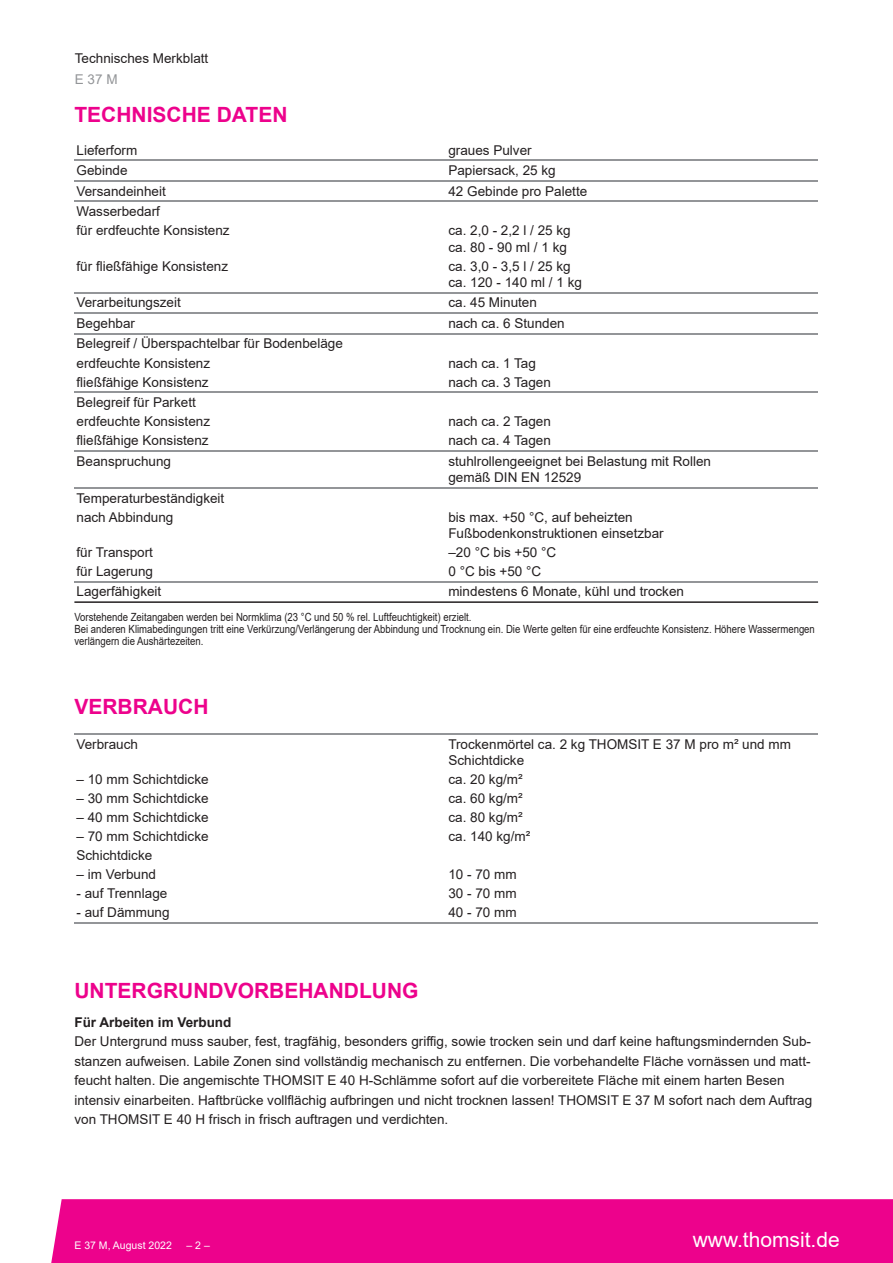
<style>
.page{position:relative;width:893px;height:1263px;background:#fff}
.page>*{position:absolute;margin:0;border:0;box-sizing:border-box;transform-origin:0 0}
.t1{font:700 21px "Arial";color:#ed028c}
.t2{font:21px "Arial";color:#fff}
.t3{font:13.5px/16.2px "Arial";color:#231f20}
.t4{font:700 13.5px "Arial";color:#231f20}
.t5{font:13.5px "Arial";color:#939598}
.t6{font:11.25px/12px "Arial";color:#231f20;scale:.85 1}
.t7{font:10.5px "Arial";color:#fff}
</style>
<div class="page">
<div style="left:51px;top:1199px;width:842px;height:64px;background:#ed028c"></div>
<hr style="left:74px;top:160px;width:372px;height:1px;background:#939598">
<hr style="left:446px;top:160px;width:372px;height:1px;background:#939598">
<hr style="left:74px;top:180px;width:372px;height:2px;background:#939598">
<hr style="left:446px;top:180px;width:372px;height:2px;background:#939598">
<hr style="left:74px;top:201px;width:372px;height:1px;background:#939598">
<hr style="left:446px;top:201px;width:372px;height:1px;background:#939598">
<hr style="left:74px;top:292px;width:372px;height:1px;background:#939598">
<hr style="left:446px;top:292px;width:372px;height:1px;background:#939598">
<hr style="left:74px;top:312px;width:372px;height:2px;background:#939598">
<hr style="left:446px;top:312px;width:372px;height:2px;background:#939598">
<hr style="left:74px;top:333px;width:372px;height:1px;background:#939598">
<hr style="left:446px;top:333px;width:372px;height:1px;background:#939598">
<hr style="left:74px;top:391px;width:372px;height:2px;background:#939598">
<hr style="left:446px;top:391px;width:372px;height:2px;background:#939598">
<hr style="left:74px;top:450px;width:372px;height:2px;background:#939598">
<hr style="left:446px;top:450px;width:372px;height:2px;background:#939598">
<hr style="left:74px;top:487px;width:372px;height:1px;background:#939598">
<hr style="left:446px;top:487px;width:372px;height:1px;background:#939598">
<hr style="left:74px;top:581px;width:372px;height:1px;background:#939598">
<hr style="left:446px;top:581px;width:372px;height:1px;background:#939598">
<hr style="left:74px;top:601px;width:744px;height:2px;background:#231f20">
<hr style="left:74px;top:733px;width:744px;height:2px;background:#939598">
<hr style="left:74px;top:922px;width:744px;height:2px;background:#939598">
<p class="t3" style="left:75px;top:50px;width:135px">Technisches Merkblatt</p>
<p class="t5" style="left:75px;top:72px;width:44px">E 37 M</p>
<h1 class="t1" style="left:74px;top:103px;width:215px">TECHNISCHE DATEN</h1>
<p class="t3" style="left:77px;top:142px;width:62px">Lieferform</p>
<p class="t3" style="left:448px;top:142px;width:85px">graues Pulver</p>
<p class="t3" style="left:77px;top:162px;width:53px">Gebinde</p>
<p class="t3" style="left:448px;top:162px;width:109px">Papiersack, 25 kg</p>
<p class="t3" style="left:77px;top:183px;width:91px">Versandeinheit</p>
<p class="t3" style="left:448px;top:183px;width:140px">42 Gebinde pro Palette</p>
<p class="t3" style="left:77px;top:202px;width:155px;line-height:19px">Wasserbedarf<br>für erdfeuchte Konsistenz</p>
<p class="t3" style="left:448px;top:223px;width:124px">ca. 2,0 - 2,2 l / 25 kg ca. 80 - 90 ml / 1 kg</p>
<p class="t3" style="left:77px;top:258px;width:153px">für fließfähige Konsistenz</p>
<p class="t3" style="left:448px;top:258px;width:135px">ca. 3,0 - 3,5 l / 25 kg ca. 120 - 140 ml / 1 kg</p>
<p class="t3" style="left:77px;top:295px;width:106px">Verarbeitungszeit</p>
<p class="t3" style="left:448px;top:295px;width:90px">ca. 45 Minuten</p>
<p class="t3" style="left:77px;top:315px;width:60px">Begehbar</p>
<p class="t3" style="left:448px;top:315px;width:118px">nach ca. 6 Stunden</p>
<p class="t3" style="left:77px;top:334px;width:268px;line-height:19px">Belegreif / Überspachtelbar für Bodenbeläge erdfeuchte Konsistenz</p>
<p class="t3" style="left:448px;top:355px;width:89px">nach ca. 1 Tag</p>
<p class="t3" style="left:77px;top:374px;width:134px">fließfähige Konsistenz</p>
<p class="t3" style="left:448px;top:374px;width:104px">nach ca. 3 Tagen</p>
<p class="t3" style="left:77px;top:393px;width:135px;line-height:19px">Belegreif für Parkett erdfeuchte Konsistenz</p>
<p class="t3" style="left:448px;top:413px;width:104px">nach ca. 2 Tagen</p>
<p class="t3" style="left:77px;top:432px;width:134px">fließfähige Konsistenz</p>
<p class="t3" style="left:448px;top:432px;width:104px">nach ca. 4 Tagen</p>
<p class="t3" style="left:77px;top:453px;width:96px">Beanspruchung</p>
<p class="t3" style="left:448px;top:453px;width:264px">stuhlrollengeeignet bei Belastung mit Rollen gemäß DIN EN 12529</p>
<p class="t3" style="left:77px;top:488px;width:149px;line-height:19px">Temperaturbeständigkeit nach Abbindung</p>
<p class="t3" style="left:448px;top:509px;width:217px">bis max. +50 °C, auf beheizten<br>Fußbodenkonstruktionen einsetzbar</p>
<p class="t3" style="left:77px;top:544px;width:78px">für Transport</p>
<p class="t3" style="left:448px;top:544px;width:109px">–20 °C bis +50 °C</p>
<p class="t3" style="left:77px;top:563px;width:78px">für Lagerung</p>
<p class="t3" style="left:448px;top:563px;width:94px">0 °C bis +50 °C</p>
<p class="t3" style="left:77px;top:584px;width:86px">Lagerfähigkeit</p>
<p class="t3" style="left:448px;top:584px;width:237px">mindestens 6 Monate, kühl und trocken</p>
<p class="t6" style="left:74px;top:611px;width:873px">Vorstehende Zeitangaben werden bei Normklima (23 °C und 50 % rel. Luftfeuchtigkeit) erzielt.<br>Bei anderen Klimabedingungen tritt eine Verkürzung/Verlängerung der Abbindung und Trocknung ein. Die Werte gelten für eine erdfeuchte Konsistenz. Höhere Wassermengen verlängern die Aushärtezeiten.</p>
<h1 class="t1" style="left:74px;top:695px;width:136px">VERBRAUCH</h1>
<p class="t3" style="left:77px;top:736px;width:63px">Verbrauch</p>
<p class="t3" style="left:448px;top:736px;width:344px">Trockenmörtel ca. 2 kg THOMSIT E 37 M pro m² und mm<br>Schichtdicke</p>
<p class="t3" style="left:77px;top:771px;width:134px">– 10 mm Schichtdicke</p>
<p class="t3" style="left:448px;top:771px;width:76px">ca. 20 kg/m²</p>
<p class="t3" style="left:77px;top:790px;width:134px">– 30 mm Schichtdicke</p>
<p class="t3" style="left:448px;top:790px;width:76px">ca. 60 kg/m²</p>
<p class="t3" style="left:77px;top:809px;width:134px">– 40 mm Schichtdicke</p>
<p class="t3" style="left:448px;top:809px;width:76px">ca. 80 kg/m²</p>
<p class="t3" style="left:77px;top:828px;width:134px">– 70 mm Schichtdicke</p>
<p class="t3" style="left:448px;top:828px;width:83px">ca. 140 kg/m²</p>
<p class="t3" style="left:77px;top:847px;width:77px">Schichtdicke</p>
<p class="t3" style="left:77px;top:866px;width:81px">– im Verbund</p>
<p class="t3" style="left:448px;top:866px;width:70px">10 - 70 mm</p>
<p class="t3" style="left:77px;top:885px;width:92px">- auf Trennlage</p>
<p class="t3" style="left:448px;top:885px;width:70px">30 - 70 mm</p>
<p class="t3" style="left:77px;top:904px;width:95px">- auf Dämmung</p>
<p class="t3" style="left:448px;top:904px;width:70px">40 - 70 mm</p>
<h1 class="t1" style="left:74px;top:979px;width:346px">UNTERGRUNDVORBEHANDLUNG</h1>
<p class="t4" style="left:74px;top:1014px;width:159px">Für Arbeiten im Verbund</p>
<p class="t3" style="left:74px;top:1032px;width:739px;line-height:19.5px">Der Untergrund muss sauber, fest, tragfähig, besonders griffig, sowie trocken sein und darf keine haftungsmindernden Sub&shy;stanzen aufweisen. Labile Zonen sind vollständig mechanisch zu entfernen. Die vorbehandelte Fläche vornässen und matt&shy;feucht halten. Die angemischte THOMSIT E 40 H-Schlämme sofort auf die vorbereitete Fläche mit einem harten Besen intensiv einarbeiten. Haftbrücke vollflächig aufbringen und nicht trocknen lassen! THOMSIT E 37 M sofort nach dem Auftrag von THOMSIT E 40 H frisch in frisch auftragen und verdichten.</p>
<p class="t7" style="left:74px;top:1239px;width:99px">E 37 M, August 2022</p>
<p class="t7" style="left:186px;top:1239px;width:25px">– 2 –</p>
<h1 class="t2" style="left:693px;top:1228px;width:149px">www.thomsit.de</h1>
</div>
